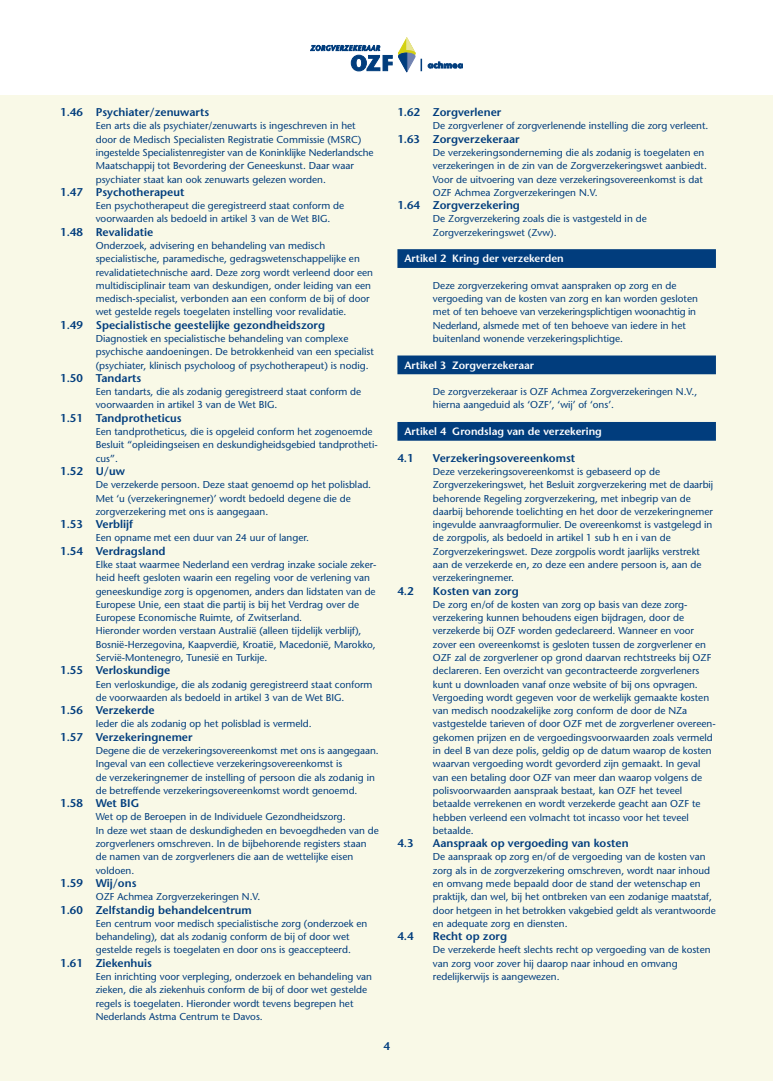
<style>
.page{position:relative;width:773px;height:1081px;background:#fff}
.page>*{position:absolute;margin:0;border:0;box-sizing:border-box;transform-origin:0 0}
.t1{font:600 11.25px "Stone Sans";color:#013d7d}
.t2{font:600 10.62px "Stone Sans";color:#fff}
.t3{font:10px/13.2px "Stone Sans";color:#013d7d}
</style>
<div class="page">
<div style="left:0;top:96px;width:772px;height:985px;background:#f9f9e7"></div>
<svg style="left:310px;top:45px;width:82px;height:26px"></svg>
<svg style="left:398px;top:38px;width:17px;height:34px"></svg>
<svg style="left:421px;top:59px;width:1px;height:12px"></svg>
<svg style="left:428px;top:62px;width:34px;height:6px"></svg>
<div style="left:397px;top:249px;width:318px;height:19px;background:#013d7d"></div>
<div style="left:397px;top:355px;width:318px;height:19px;background:#013d7d"></div>
<div style="left:397px;top:422px;width:318px;height:19px;background:#013d7d"></div>
<p class="t1" style="left:60px;top:105px;width:150px">1.46 Psychiater/zenuwarts</p>
<p class="t3" style="left:96px;top:119px;width:279px">Een arts die als psychiater/zenuwarts is ingeschreven in het door de Medisch Specialisten Registratie Commissie (MSRC) ingestelde Specialistenregister van de Koninklijke Nederlandsche Maatschappij tot Bevordering der Geneeskunst. Daar waar psychiater staat kan ook zenuwarts gelezen worden.</p>
<p class="t1" style="left:60px;top:185px;width:126px">1.47 Psychotherapeut</p>
<p class="t3" style="left:96px;top:199px;width:250px">Een psychotherapeut die geregistreerd staat conform de voorwaarden als bedoeld in artikel 3 van de Wet BIG.</p>
<p class="t1" style="left:60px;top:225px;width:95px">1.48 Revalidatie</p>
<p class="t3" style="left:96px;top:239px;width:279px">Onderzoek, advisering en behandeling van medisch specialistische, paramedische, gedragswetenschappelijke en revalidatietechnische aard. Deze zorg wordt verleend door een multidisciplinair team van deskundigen, onder leiding van een medisch-specialist, verbonden aan een conform de bij of door wet gestelde regels toegelaten instelling voor revalidatie.</p>
<p class="t1" style="left:60px;top:318px;width:266px">1.49 Specialistische geestelijke gezondheidszorg</p>
<p class="t3" style="left:96px;top:332px;width:279px">Diagnostiek en specialistische behandeling van complexe psychische aandoeningen. De betrokkenheid van een specialist (psychiater, klinisch psycholoog of psychotherapeut) is nodig.</p>
<p class="t1" style="left:60px;top:371px;width:83px">1.50 Tandarts</p>
<p class="t3" style="left:96px;top:385px;width:267px">Een tandarts, die als zodanig geregistreerd staat conform de voorwaarden in artikel 3 van de Wet BIG.</p>
<p class="t1" style="left:60px;top:411px;width:123px">1.51 Tandprotheticus</p>
<p class="t3" style="left:96px;top:425px;width:283px">Een tandprotheticus, die is opgeleid conform het zogenoemde<br>Besluit “opleidingseisen en deskundigheidsgebied tandprotheti&shy;cus”.</p>
<p class="t1" style="left:60px;top:464px;width:66px">1.52 U/uw</p>
<p class="t3" style="left:96px;top:478px;width:277px">De verzekerde persoon. Deze staat genoemd op het polisblad.<br>Met ‘u (verzekeringnemer)’ wordt bedoeld degene die de zorgverzekering met ons is aangegaan.</p>
<p class="t1" style="left:60px;top:517px;width:74px">1.53 Verblijf</p>
<p class="t3" style="left:96px;top:531px;width:215px">Een opname met een duur van 24 uur of langer.</p>
<p class="t1" style="left:60px;top:544px;width:107px">1.54 Verdragsland</p>
<p class="t3" style="left:96px;top:558px;width:282px">Elke staat waarmee Nederland een verdrag inzake sociale zeker&shy;heid heeft gesloten waarin een regeling voor de verlening van geneeskundige zorg is opgenomen, anders dan lidstaten van de Europese Unie, een staat die partij is bij het Verdrag over de Europese Economische Ruimte, of Zwitserland.<br>Hieronder worden verstaan Australië (alleen tijdelijk verblijf), Bosnië-Herzegovina, Kaapverdië, Kroatië, Macedonië, Marokko, Servië-Montenegro, Tunesië en Turkije.</p>
<p class="t1" style="left:60px;top:663px;width:112px">1.55 Verloskundige</p>
<p class="t3" style="left:96px;top:677px;width:278px">Een verloskundige, die als zodanig geregistreerd staat conform de voorwaarden als bedoeld in artikel 3 van de Wet BIG.</p>
<p class="t1" style="left:60px;top:703px;width:96px">1.56 Verzekerde</p>
<p class="t3" style="left:96px;top:717px;width:217px">Ieder die als zodanig op het polisblad is vermeld.</p>
<p class="t1" style="left:60px;top:730px;width:134px">1.57 Verzekeringnemer</p>
<p class="t3" style="left:96px;top:744px;width:284px">Degene die de verzekeringsovereenkomst met ons is aangegaan.<br>Ingeval van een collectieve verzekeringsovereenkomst is<br>de verzekeringnemer de instelling of persoon die als zodanig in de betreffende verzekeringsovereenkomst wordt genoemd.</p>
<p class="t1" style="left:60px;top:796px;width:81px">1.58 Wet BIG</p>
<p class="t3" style="left:96px;top:810px;width:284px">Wet op de Beroepen in de Individuele Gezondheidszorg.<br>In deze wet staan de deskundigheden en bevoegdheden van de zorgverleners omschreven. In de bijbehorende registers staan de namen van de zorgverleners die aan de wettelijke eisen voldoen.</p>
<p class="t1" style="left:60px;top:876px;width:78px">1.59 Wij/ons</p>
<p class="t3" style="left:96px;top:890px;width:166px">OZF Achmea Zorgverzekeringen N.V.</p>
<p class="t1" style="left:60px;top:903px;width:193px">1.60 Zelfstandig behandelcentrum</p>
<p class="t3" style="left:96px;top:916px;width:273px">Een centrum voor medisch specialistische zorg (onderzoek en behandeling), dat als zodanig conform de bij of door wet gestelde regels is toegelaten en door ons is geaccepteerd.</p>
<p class="t1" style="left:60px;top:956px;width:93px">1.61 Ziekenhuis</p>
<p class="t3" style="left:96px;top:970px;width:278px">Een inrichting voor verpleging, onderzoek en behandeling van zieken, die als ziekenhuis conform de bij of door wet gestelde regels is toegelaten. Hieronder wordt tevens begrepen het Nederlands Astma Centrum te Davos.</p>
<p class="t1" style="left:397px;top:105px;width:105px">1.62 Zorgverlener</p>
<p class="t3" style="left:433px;top:119px;width:277px">De zorgverlener of zorgverlenende instelling die zorg verleent.</p>
<p class="t1" style="left:397px;top:132px;width:124px">1.63 Zorgverzekeraar</p>
<p class="t3" style="left:433px;top:146px;width:275px">De verzekeringsonderneming die als zodanig is toegelaten en verzekeringen in de zin van de Zorgverzekeringswet aanbiedt.<br>Voor de uitvoering van deze verzekeringsovereenkomst is dat OZF Achmea Zorgverzekeringen N.V.</p>
<p class="t1" style="left:397px;top:198px;width:124px">1.64 Zorgverzekering</p>
<p class="t3" style="left:433px;top:212px;width:215px">De Zorgverzekering zoals die is vastgesteld in de<br>Zorgverzekeringswet (Zvw).</p>
<p class="t2" style="left:404px;top:252px;width:161px">Artikel 2 Kring der verzekerden</p>
<p class="t3" style="left:433px;top:279px;width:266px">Deze zorgverzekering omvat aanspraken op zorg en de vergoeding van de kosten van zorg en kan worden gesloten met of ten behoeve van verzekeringsplichtigen woonachtig in Nederland, alsmede met of ten behoeve van iedere in het buitenland wonende verzekeringsplichtige.</p>
<p class="t2" style="left:404px;top:358px;width:131px">Artikel 3 Zorgverzekeraar</p>
<p class="t3" style="left:433px;top:385px;width:266px">De zorgverzekeraar is OZF Achmea Zorgverzekeringen N.V., hierna aangeduid als ‘OZF’, ‘wij’ of ‘ons’.</p>
<p class="t2" style="left:404px;top:425px;width:199px">Artikel 4 Grondslag van de verzekering</p>
<p class="t1" style="left:397px;top:451px;width:18px">4.1</p>
<p class="t1" style="left:433px;top:451px;width:144px">Verzekeringsovereenkomst</p>
<p class="t3" style="left:433px;top:465px;width:282px">Deze verzekeringsovereenkomst is gebaseerd op de Zorgverzekeringswet, het Besluit zorgverzekering met de daarbij behorende Regeling zorgverzekering, met inbegrip van de daarbij behorende toelichting en het door de verzekeringnemer ingevulde aanvraagformulier. De overeenkomst is vastgelegd in de zorgpolis, als bedoeld in artikel 1 sub h en i van de Zorgverzekeringswet. Deze zorgpolis wordt jaarlijks verstrekt aan de verzekerde en, zo deze een andere persoon is, aan de verzekeringnemer.</p>
<p class="t1" style="left:397px;top:584px;width:18px">4.2</p>
<p class="t1" style="left:433px;top:584px;width:87px">Kosten van zorg</p>
<p class="t3" style="left:433px;top:598px;width:284px">De zorg en/of de kosten van zorg op basis van deze zorg&shy;verzekering kunnen behoudens eigen bijdragen, door de verzekerde bij OZF worden gedeclareerd. Wanneer en voor zover een overeenkomst is gesloten tussen de zorgverlener en OZF zal de zorgverlener op grond daarvan rechtstreeks bij OZF declareren. Een overzicht van gecontracteerde zorgverleners kunt u downloaden vanaf onze website of bij ons opvragen.<br>Vergoeding wordt gegeven voor de werkelijk gemaakte kosten van medisch noodzakelijke zorg conform de door de NZa vastgestelde tarieven of door OZF met de zorgverlener overeen&shy;gekomen prijzen en de vergoedingsvoorwaarden zoals vermeld in deel B van deze polis, geldig op de datum waarop de kosten waarvan vergoeding wordt gevorderd zijn gemaakt. In geval van een betaling door OZF van meer dan waarop volgens de polisvoorwaarden aanspraak bestaat, kan OZF het teveel betaalde verrekenen en wordt verzekerde geacht aan OZF te hebben verleend een volmacht tot incasso voor het teveel betaalde.</p>
<p class="t1" style="left:397px;top:836px;width:18px">4.3</p>
<p class="t1" style="left:433px;top:836px;width:197px">Aanspraak op vergoeding van kosten</p>
<p class="t3" style="left:433px;top:850px;width:284px">De aanspraak op zorg en/of de vergoeding van de kosten van zorg als in de zorgverzekering omschreven, wordt naar inhoud en omvang mede bepaald door de stand der wetenschap en praktijk, dan wel, bij het ontbreken van een zodanige maatstaf, door hetgeen in het betrokken vakgebied geldt als verantwoorde en adequate zorg en diensten.</p>
<p class="t1" style="left:397px;top:929px;width:18px">4.4</p>
<p class="t1" style="left:433px;top:929px;width:76px">Recht op zorg</p>
<p class="t3" style="left:433px;top:943px;width:279px">De verzekerde heeft slechts recht op vergoeding van de kosten van zorg voor zover hij daarop naar inhoud en omvang redelijkerwijs is aangewezen.</p>
<p class="t1" style="left:383px;top:1039px;width:8px">4</p>
</div>
